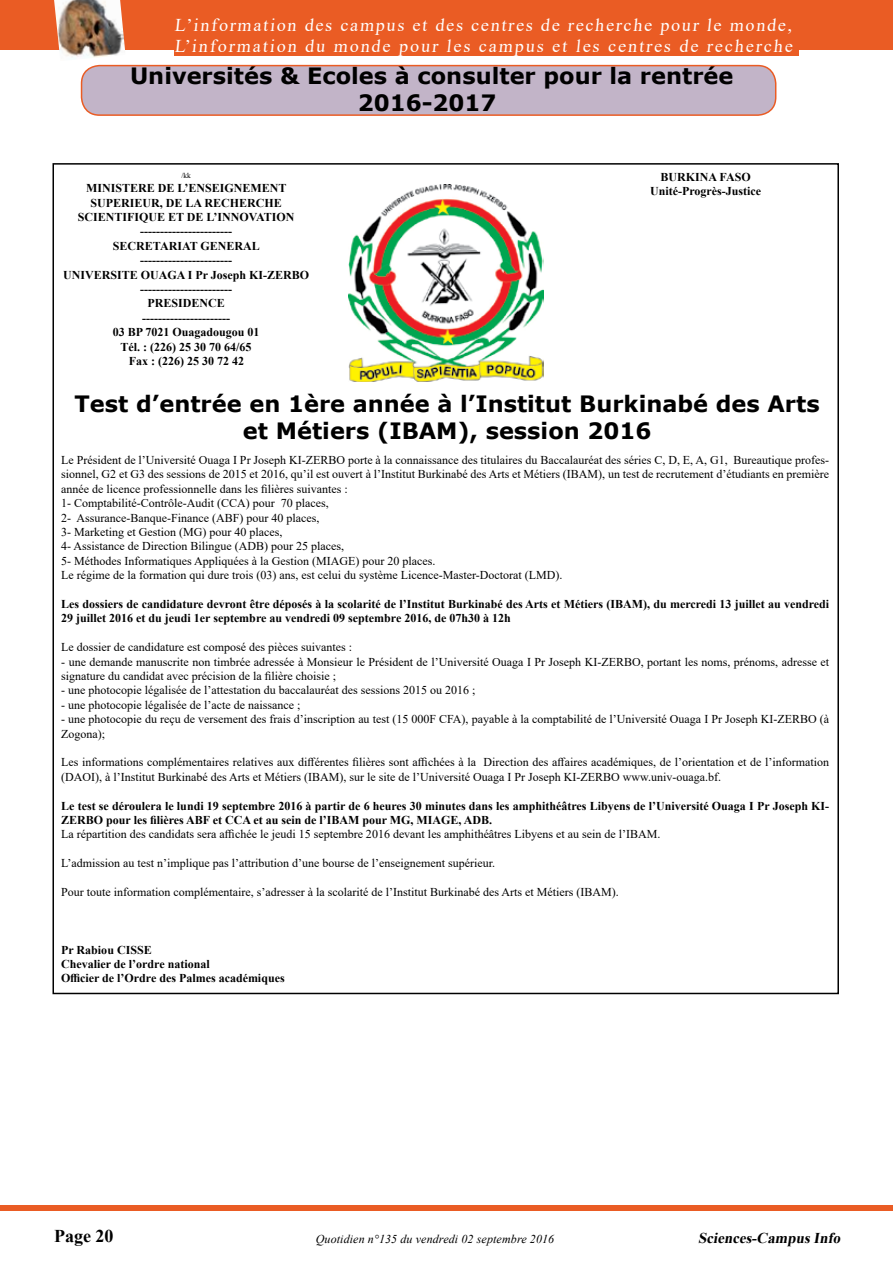
<style>
.page{position:relative;width:893px;height:1263px;background:#fff}
.page>*{position:absolute;margin:0;border:0;box-sizing:border-box;transform-origin:0 0}
.t1{font:700 22.5px/27px "Verdana";color:#000;text-align:center}
.t2{font:18px/21.6px "Times New Roman";letter-spacing:.105em;color:#fff}
.t3{font:700 18px "Times New Roman";color:#000}
.t4{font:italic 700 15px "Times New Roman";color:#000}
.t5{font:12px/14.4px "Times New Roman";color:#000}
.t6{font:700 12px/14.4px "Times New Roman";color:#000}
.t7{font:italic 12px "Times New Roman";letter-spacing:.01em;color:#000}
.t8{font:7.5px "Times New Roman";color:#000}
</style>
<div class="page">
<div style="left:0;top:0;width:893px;height:50px;background:#ea5c24"></div>
<img style="left:54px;top:0;width:71px;height:59px">
<div style="left:174px;top:0;width:625px;height:55px;background:#ea5c24"></div>
<div style="left:0;top:1205px;width:893px;height:6px;background:#ea5c24"></div>
<img style="left:349px;top:184px;width:195px;height:198px">
<div style="left:82px;top:66px;width:694px;height:49px;background:#c2b4c8;border-radius:18px"></div>
<div style="left:81px;top:65px;width:695px;height:51px;border:2px solid #ea5c24;border-radius:18px"></div>
<h2 class="t2" style="left:174px;top:13px;width:622px">L’information des campus et des centres de recherche pour le monde,<br>L’information du monde pour les campus et les centres de recherche</h2>
<h1 class="t1" style="left:130px;top:61px;width:605px">Universités &amp; Ecoles à consulter pour la rentrée<br>2016-2017</h1>
<p class="t8" style="left:181px;top:170px;width:11px">/kk</p>
<p class="t6" style="left:63px;top:181px;width:248px;text-align:center">MINISTERE DE L’ENSEIGNEMENT<br>SUPERIEUR, DE LA RECHERCHE<br>SCIENTIFIQUE ET DE L’INNOVATION -----------------------<br>SECRETARIAT GENERAL<br>-----------------------<br>UNIVERSITE OUAGA I Pr Joseph KI-ZERBO -----------------------<br>PRESIDENCE<br>----------------------<br>03 BP 7021 Ouagadougou 01<br>Tél. : (226) 25 30 70 64/65<br>Fax : (226) 25 30 72 42</p>
<p class="t6" style="left:650px;top:169px;width:113px;text-align:center">BURKINA FASO<br>Unité-Progrès-Justice</p>
<h1 class="t1" style="left:75px;top:390px;width:747px">Test d’entrée en 1ère année à l’Institut Burkinabé des Arts et Métiers (IBAM), session 2016</h1>
<p class="t5" style="left:61px;top:452px;width:769px">Le Président de l’Université Ouaga I Pr Joseph KI-ZERBO porte à la connaissance des titulaires du Baccalauréat des séries C, D, E, A, G1, Bureautique profes&shy;sionnel, G2 et G3 des sessions de 2015 et 2016, qu’il est ouvert à l’Institut Burkinabé des Arts et Métiers (IBAM), un test de recrutement d’étudiants en première année de licence professionnelle dans les filières suivantes :<br>1- Comptabilité-Contrôle-Audit (CCA) pour 70 places,<br>2- Assurance-Banque-Finance (ABF) pour 40 places,<br>3- Marketing et Gestion (MG) pour 40 places,<br>4- Assistance de Direction Bilingue (ADB) pour 25 places,<br>5- Méthodes Informatiques Appliquées à la Gestion (MIAGE) pour 20 places.<br>Le régime de la formation qui dure trois (03) ans, est celui du système Licence-Master-Doctorat (LMD).</p>
<p class="t6" style="left:61px;top:596px;width:769px">Les dossiers de candidature devront être déposés à la scolarité de l’Institut Burkinabé des Arts et Métiers (IBAM), du mercredi 13 juillet au vendredi<br>29 juillet 2016 et du jeudi 1er septembre au vendredi 09 septembre 2016, de 07h30 à 12h</p>
<p class="t5" style="left:61px;top:639px;width:292px">Le dossier de candidature est composé des pièces suivantes :</p>
<p class="t5" style="left:61px;top:654px;width:769px">- une demande manuscrite non timbrée adressée à Monsieur le Président de l’Université Ouaga I Pr Joseph KI-ZERBO, portant les noms, prénoms, adresse et signature du candidat avec précision de la filière choisie ;</p>
<p class="t5" style="left:61px;top:683px;width:416px">- une photocopie légalisée de l’attestation du baccalauréat des sessions 2015 ou 2016 ;</p>
<p class="t5" style="left:61px;top:697px;width:241px">- une photocopie légalisée de l’acte de naissance ;</p>
<p class="t5" style="left:61px;top:711px;width:769px">- une photocopie du reçu de versement des frais d’inscription au test (15 000F CFA), payable à la comptabilité de l’Université Ouaga I Pr Joseph KI-ZERBO (à<br>Zogona);</p>
<p class="t5" style="left:61px;top:755px;width:769px">Les informations complémentaires relatives aux différentes filières sont affichées à la Direction des affaires académiques, de l’orientation et de l’information (DAOI), à l’Institut Burkinabé des Arts et Métiers (IBAM), sur le site de l’Université Ouaga I Pr Joseph KI-ZERBO www.univ-ouaga.bf.</p>
<p class="t6" style="left:61px;top:798px;width:769px">Le test se déroulera le lundi 19 septembre 2016 à partir de 6 heures 30 minutes dans les amphithéâtres Libyens de l’Université Ouaga I Pr Joseph KI-<br>ZERBO pour les filières ABF et CCA et au sein de l’IBAM pour MG, MIAGE, ADB.</p>
<p class="t5" style="left:61px;top:827px;width:601px">La répartition des candidats sera affichée le jeudi 15 septembre 2016 devant les amphithéâtres Libyens et au sein de l’IBAM.</p>
<p class="t5" style="left:61px;top:855px;width:435px">L’admission au test n’implique pas l’attribution d’une bourse de l’enseignement supérieur.</p>
<p class="t5" style="left:61px;top:884px;width:559px">Pour toute information complémentaire, s’adresser à la scolarité de l’Institut Burkinabé des Arts et Métiers (IBAM).</p>
<p class="t6" style="left:61px;top:942px;width:225px">Pr Rabiou CISSE<br>Chevalier de l’ordre national<br>Officier de l’Ordre des Palmes académiques</p>
<h2 class="t3" style="left:54px;top:1223px;width:61px">Page 20</h2>
<p class="t7" style="left:316px;top:1231px;width:240px">Quotidien n°135 du vendredi 02 septembre 2016</p>
<p class="t4" style="left:698px;top:1227px;width:147px">Sciences-CampusInfo</p>
</div>
